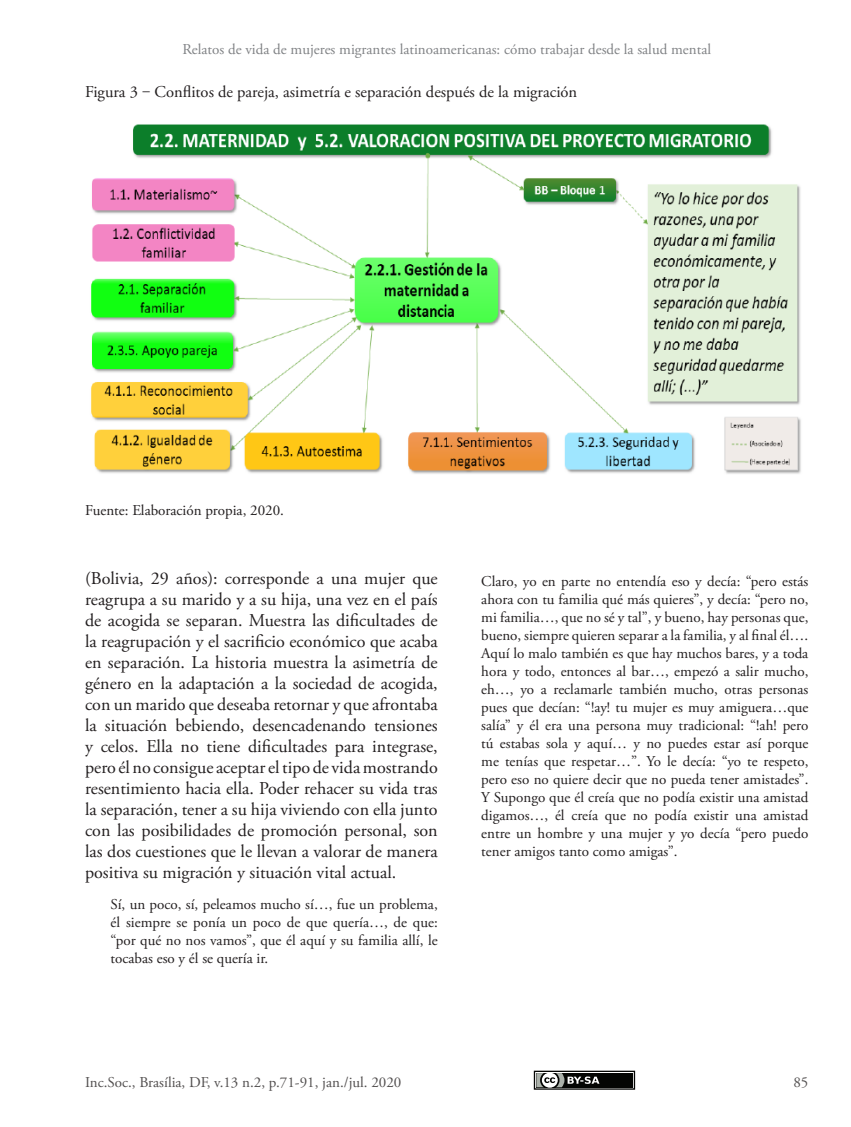
<style>
.page{position:relative;width:851px;height:1127px;background:#fff}
.page>*{position:absolute;margin:0;border:0;box-sizing:border-box;transform-origin:0 0}
.Corpo_de_Texto{font:18px/21px "Adobe Garamond Pro";color:#231f20;text-align:justify}
.Ci_Inf__Título_image{font:16.5px "Adobe Garamond Pro";color:#231f20}
.Citação{font:15px/18px "Adobe Garamond Pro";color:#231f20;text-align:justify}
.t1{font:15px "Adobe Garamond Pro";color:#808285}
.t2{font:15px "Adobe Garamond Pro";color:#524f4f}
.Fonte{font:15px "Adobe Garamond Pro";color:#231f20}
</style>
<div class="page">
<svg style="left:632px;top:1073px;width:1px;height:14px"></svg>
<div style="left:533px;top:1070px;width:102px;height:19px;border:1px solid #040503"></div>
<div style="left:536px;top:1073px;width:96px;height:14px;background:#040503"></div>
<svg style="left:533px;top:1070px;width:66px;height:20px"></svg>
<img style="left:91px;top:124px;width:710px;height:350px">
<p class="t1" style="left:182px;top:40px;width:530px">Relatos de vida de mujeres migrantes latinoamericanas: cómo trabajar desde la salud mental</p>
<p class="Ci_Inf__Título_image" style="left:85px;top:82px;width:493px">Figura 3 ‒ Conflitos de pareja, asimetría e separación después de la migración</p>
<p class="Fonte" style="left:85px;top:502px;width:200px">Fuente: Elaboración propia, 2020.</p>
<p class="Corpo_de_Texto" style="left:85px;top:568px;width:354px">(Bolivia, 29 años): corresponde a una mujer que reagrupa a su marido y a su hija, una vez en el país de acogida se separan. Muestra las dificultades de la reagrupación y el sacrificio económico que acaba en separación. La historia muestra la asimetría de género en la adaptación a la sociedad de acogida, con un marido que deseaba retornar y que afrontaba la situación bebiendo, desencadenando tensiones y celos. Ella no tiene dificultades para integrase, pero él no consigue aceptar el tipo de vida mostrando resentimiento hacia ella. Poder rehacer su vida tras la separación, tener a su hija viviendo con ella junto con las posibilidades de promoción personal, son las dos cuestiones que le llevan a valorar de manera positiva su migración y situación vital actual.</p>
<p class="Citação" style="left:111px;top:895px;width:328px">Sí, un poco, sí, peleamos mucho sí…, fue un problema, él siempre se ponía un poco de que quería…, de que: “por qué no nos vamos”, que él aquí y su familia allí, le tocabas eso y él se quería ir.</p>
<p class="Citação" style="left:481px;top:573px;width:328px">Claro, yo en parte no entendía eso y decía: “pero estás ahora con tu familia qué más quieres”, y decía: “pero no, mi familia…, que no sé y tal”, y bueno, hay personas que, bueno, siempre quieren separar a la familia, y al final él….<br>Aquí lo malo también es que hay muchos bares, y a toda hora y todo, entonces al bar…, empezó a salir mucho, eh…, yo a reclamarle también mucho, otras personas pues que decían: “!ay! tu mujer es muy amiguera…que salía” y él era una persona muy tradicional: “!ah! pero tú estabas sola y aquí… y no puedes estar así porque me tenías que respetar…”. Yo le decía: “yo te respeto, pero eso no quiere decir que no pueda tener amistades”.<br>Y Supongo que él creía que no podía existir una amistad digamos…, él creía que no podía existir una amistad entre un hombre y una mujer y yo decía “pero puedo tener amigos tanto como amigas”.</p>
<p class="t2" style="left:85px;top:1073px;width:318px">Inc.Soc., Brasília, DF, v.13 n.2, p.71-91, jan./jul. 2020</p>
<p class="t2" style="left:793px;top:1073px;width:16px">85</p>
</div>
